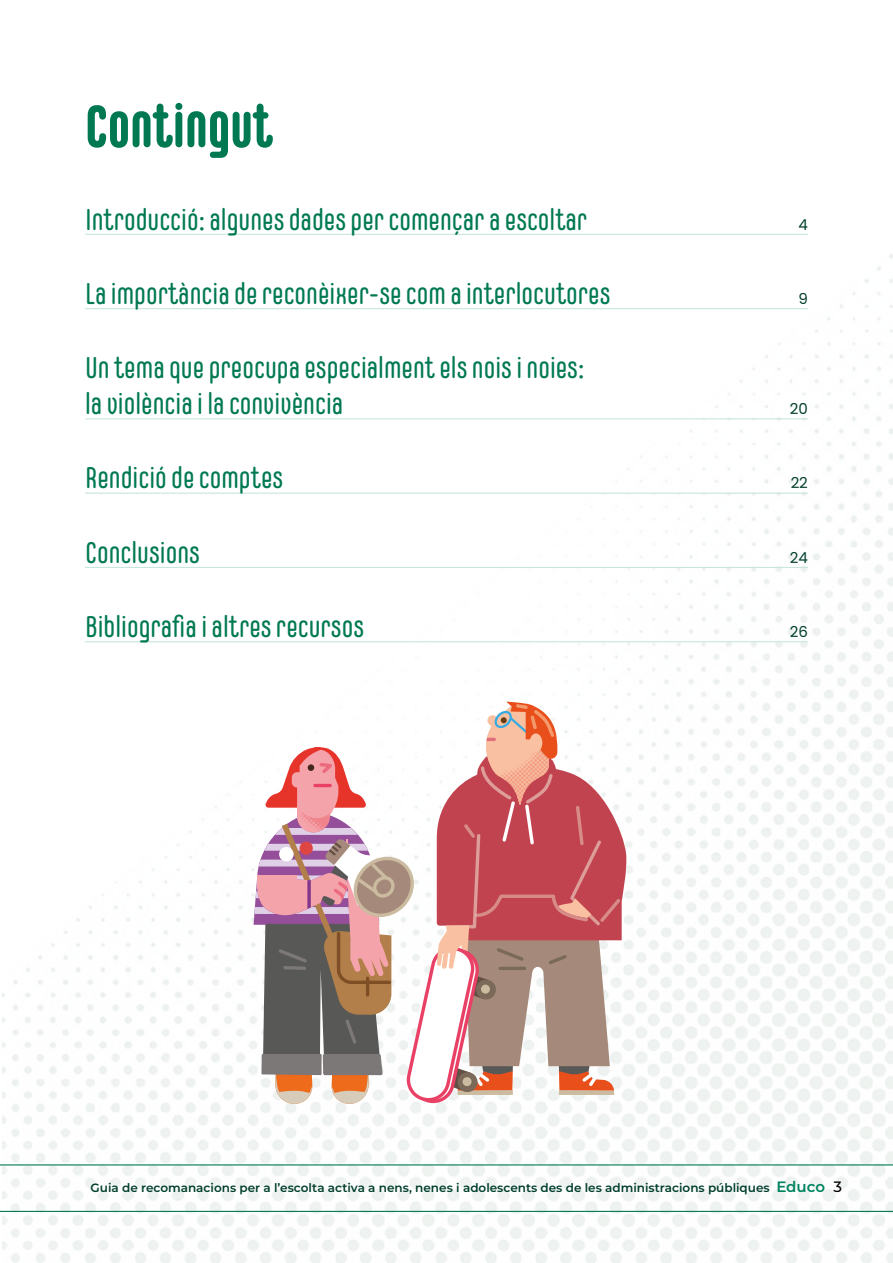
<style>
.page{position:relative;width:893px;height:1263px;background:#fff}
.page>*{position:absolute;margin:0;border:0;box-sizing:border-box;transform-origin:0 0}
.t1{font:700 58.5px "Carl Marx";letter-spacing:.01em;color:#007953}
.t2{font:30px/36px "Carl Marx";color:#007953}
.t3{font:15px "Poppins";color:#003e2c}
.t4{font:600 12px "Montserrat";color:#003e2c}
.s1{font-size:15px;color:#008360}
.s2{font-weight:500;font-size:15px;color:#000}
</style>
<div class="page">
<hr style="left:0;top:1211px;width:893px;height:1px;background:#007953">
<hr style="left:0;top:1164px;width:893px;height:1px;background:#007953">
<svg style="left:254px;top:701px;width:372px;height:403px"></svg>
<hr style="left:85px;top:234px;width:723px;height:1px;background:#c9e5df">
<hr style="left:85px;top:308px;width:723px;height:1px;background:#c9e5df">
<hr style="left:85px;top:418px;width:723px;height:1px;background:#c9e5df">
<hr style="left:85px;top:493px;width:723px;height:1px;background:#c9e5df">
<hr style="left:85px;top:567px;width:723px;height:1px;background:#c9e5df">
<hr style="left:85px;top:641px;width:723px;height:1px;background:#c9e5df">
<h1 class="t1" style="left:85px;top:94px;width:189px">Contingut</h1>
<p class="t2" style="left:85px;top:201px;width:504px">Introducció: algunes dades per començar a escoltar</p>
<p class="t3" style="left:798px;top:216px;width:11px">4</p>
<p class="t2" style="left:85px;top:275px;width:527px">La importància de reconèixer-se com a interlocutores</p>
<p class="t3" style="left:798px;top:290px;width:11px">9</p>
<p class="t2" style="left:85px;top:350px;width:501px">Un tema que preocupa especialment els nois i noies: la violència i la convivència</p>
<p class="t3" style="left:790px;top:400px;width:20px">20</p>
<p class="t2" style="left:85px;top:460px;width:200px">Rendició de comptes</p>
<p class="t3" style="left:791px;top:474px;width:19px">22</p>
<p class="t2" style="left:85px;top:534px;width:116px">Conclusions</p>
<p class="t3" style="left:790px;top:549px;width:20px">24</p>
<p class="t2" style="left:85px;top:608px;width:281px">Bibliografia i altres recursos</p>
<p class="t3" style="left:790px;top:623px;width:20px">26</p>
<p class="t4" style="left:91px;top:1179px;width:753px">Guia de recomanacions per a l’escolta activa a nens, nenes i adolescents des de les administracions públiques <span class="s1">Educo</span> <span class="s2">3</span></p>
</div>
